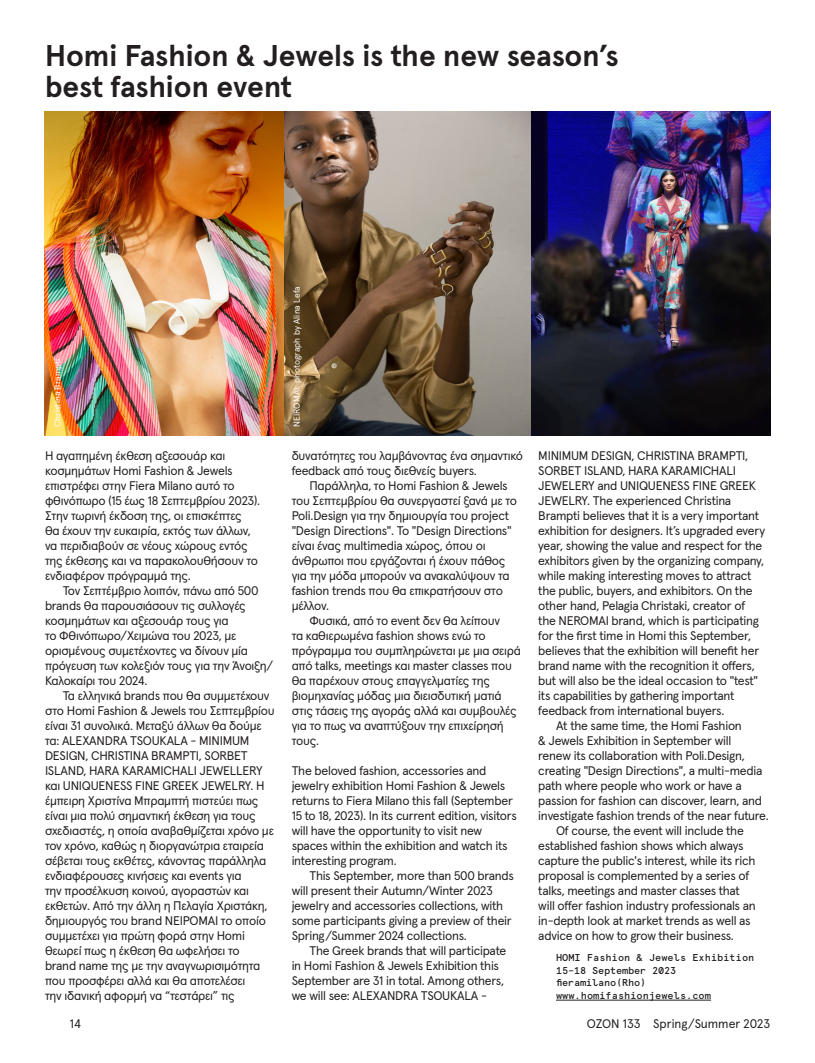
<style>
.page{position:relative;width:815px;height:1063px;background:#fff}
.page>*{position:absolute;margin:0;border:0;box-sizing:border-box;transform-origin:0 0}
.t1{font:700 30px "Apercu Pro";letter-spacing:-.005em;color:#231f20}
.t2{font:12.5px/15px "Apercu Pro";letter-spacing:-.02em;color:#231f20}
.t3{font:12.5px "Apercu Pro";color:#231f20}
.t4{font:500 10px/12.5px "Apercu Mono Pro";color:#231f20}
.t5{font:500 10px "Apercu Mono Pro";letter-spacing:-.02em;color:#231f20}
.t6{font:8.75px "Apercu Pro";letter-spacing:.01em;color:#fff}
</style>
<div class="page">
<img style="left:45px;top:112px;width:725px;height:324px">
<hr style="left:556px;top:1000px;width:155px;height:1px;background:#231f20">
<p class="t1" style="left:45px;top:32px;width:575px">Homi Fashion &amp; Jewels is the new season’s</p>
<p class="t1" style="left:45px;top:63px;width:249px">best fashion event</p>
<p class="t6" style="left:51px;top:427px;width:70px;rotate:-90deg">Christina Brampti</p>
<p class="t2" style="left:45px;top:447px;width:217px">Η αγαπημένη έκθεση αξεσουάρ και κοσμημάτων Homi Fashion &amp; Jewels επιστρέφει στην Fiera Milano αυτό το φθινόπωρο (15 έως 18 Σεπτεμβρίου 2023).<br>Στην τωρινή έκδοση της, οι επισκέπτες<br>θα έχουν την ευκαιρία, εκτός των άλλων, να περιδιαβούν σε νέους χώρους εντός της έκθεσης και να παρακολουθήσουν το ενδιαφέρον πρόγραμμά της.</p>
<p class="t2" style="left:45px;top:582px;width:230px;text-indent:18px">Τον Σεπτέμβριο λοιπόν, πάνω από 500 brands θα παρουσιάσουν τις συλλογές κοσμημάτων και αξεσουάρ τους για<br>το Φθινόπωρο/Χειμώνα του 2023, με ορισμένους συμετέχοντες να δίνουν μία πρόγευση των κολεξιόν τους για την Άνοιξη/ Καλοκαίρι του 2024.</p>
<p class="t2" style="left:45px;top:687px;width:231px;text-indent:18px">Τα ελληνικά brands που θα συμμετέχουν στο Homi Fashion &amp; Jewels του Σεπτεμβρίου είναι 31 συνολικά. Μεταξύ άλλων θα δούμε τα: ALEXANDRA TSOUKALA - MINIMUM DESIGN, CHRISTINA BRAMPTI, SORBET ISLAND, HARA KARAMICHALI JEWELLERY και UNIQUENESS FINE GREEK JEWELRY. Η έμπειρη Χριστίνα Μπραμπτή πιστεύει πως είναι μια πολύ σημαντική έκθεση για τους σχεδιαστές, η οποία αναβαθμίζεται χρόνο με τον χρόνο, καθώς η διοργανώτρια εταιρεία σέβεται τους εκθέτες, κάνοντας παράλληλα ενδιαφέρουσες κινήσεις και events για<br>την προσέλκυση κοινού, αγοραστών και εκθετών. Από την άλλη η Πελαγία Χριστάκη, δημιουργός του brand NΕΙΡΟΜΑΙ το οποίο συμμετέχει για πρώτη φορά στην Homi θεωρεί πως η έκθεση θα ωφελήσει το<br>brand name της με την αναγνωρισιμότητα που προσφέρει αλλά και θα αποτελέσει<br>την ιδανική αφορμή να “τεστάρει” τις</p>
<p class="t6" style="left:290px;top:427px;width:142px;rotate:-90deg">NEIROMAI: photograph by Alina Lefa</p>
<p class="t2" style="left:292px;top:447px;width:233px">δυνατότητες του λαμβάνοντας ένα σημαντικό feedback από τους διεθνείς buyers.</p>
<p class="t2" style="left:292px;top:477px;width:227px;text-indent:18px">Παράλληλα, το Homi Fashion &amp; Jewels του Σεπτεμβρίου θα συνεργαστεί ξανά με το Poli.Design για την δημιουργία του project "Design Directions". Το "Design Directions" είναι ένας multimedia χώρος, όπου οι άνθρωποι που εργάζονται ή έχουν πάθος για την μόδα μπορούν να ανακαλύψουν τα fashion trends που θα επικρατήσουν στο μέλλον.</p>
<p class="t2" style="left:292px;top:612px;width:231px;text-indent:18px">Φυσικά, από το event δεν θα λείπουν<br>τα καθιερωμένα fashion shows ενώ το πρόγραμμα του συμπληρώνεται με μια σειρά από talks, meetings και master classes που θα παρέχουν στους επαγγελματίες της βιομηχανίας μόδας μια διεισδυτική ματιά στις τάσεις της αγοράς αλλά και συμβουλές για το πως να αναπτύξουν την επιχείρησή τους.</p>
<p class="t2" style="left:292px;top:762px;width:227px">The beloved fashion, accessories and jewelry exhibition Homi Fashion &amp; Jewels returns to Fiera Milano this fall (September 15 to 18, 2023). In its current edition, visitors will have the opportunity to visit new spaces within the exhibition and watch its interesting program.</p>
<p class="t2" style="left:292px;top:867px;width:224px;text-indent:18px">This September, more than 500 brands will present their Autumn/Winter 2023 jewelry and accessories collections, with some participants giving a preview of their Spring/Summer 2024 collections.</p>
<p class="t2" style="left:292px;top:942px;width:216px;text-indent:18px">The Greek brands that will participate in Homi Fashion &amp; Jewels Exhibition this September are 31 in total. Among others, we will see: ALEXANDRA TSOUKALA -</p>
<p class="t2" style="left:538px;top:447px;width:228px">MINIMUM DESIGN, CHRISTINA BRAMPTI, SORBET ISLAND, HARA KARAMICHALI JEWELERY and UNIQUENESS FINE GREEK JEWELRY. The experienced Christina Brampti believes that it is a very important exhibition for designers. It’s upgraded every year, showing the value and respect for the exhibitors given by the organizing company, while making interesting moves to attract the public, buyers, and exhibitors. On the other hand, Pelagia Christaki, creator of the NEROMAI brand, which is participating for the first time in Homi this September, believes that the exhibition will benefit her brand name with the recognition it offers, but will also be the ideal occasion to "test" its capabilities by gathering important feedback from international buyers.</p>
<p class="t2" style="left:538px;top:717px;width:232px;text-indent:18px">At the same time, the Homi Fashion<br>&amp; Jewels Exhibition in September will<br>renew its collaboration with Poli.Design, creating "Design Directions", a multi-media path where people who work or have a passion for fashion can discover, learn, and investigate fashion trends of the near future.</p>
<p class="t2" style="left:538px;top:822px;width:219px;text-indent:18px">Of course, the event will include the established fashion shows which always capture the public's interest, while its rich proposal is complemented by a series of talks, meetings and master classes that will offer fashion industry professionals an in-depth look at market trends as well as advice on how to grow their business.</p>
<p class="t4" style="left:556px;top:951px;width:200px">HOMI Fashion &amp; Jewels Exhibition<br>15–18 September 2023</p>
<p class="t5" style="left:556px;top:975px;width:92px">fieramilano(Rho)</p>
<p class="t4" style="left:556px;top:988px;width:156px">www.homifashionjewels.com</p>
<p class="t2" style="left:70px;top:1015px;width:13px">14</p>
<p class="t3" style="left:587px;top:1014px;width:185px">OZON 133 Spring/Summer 2023</p>
</div>
